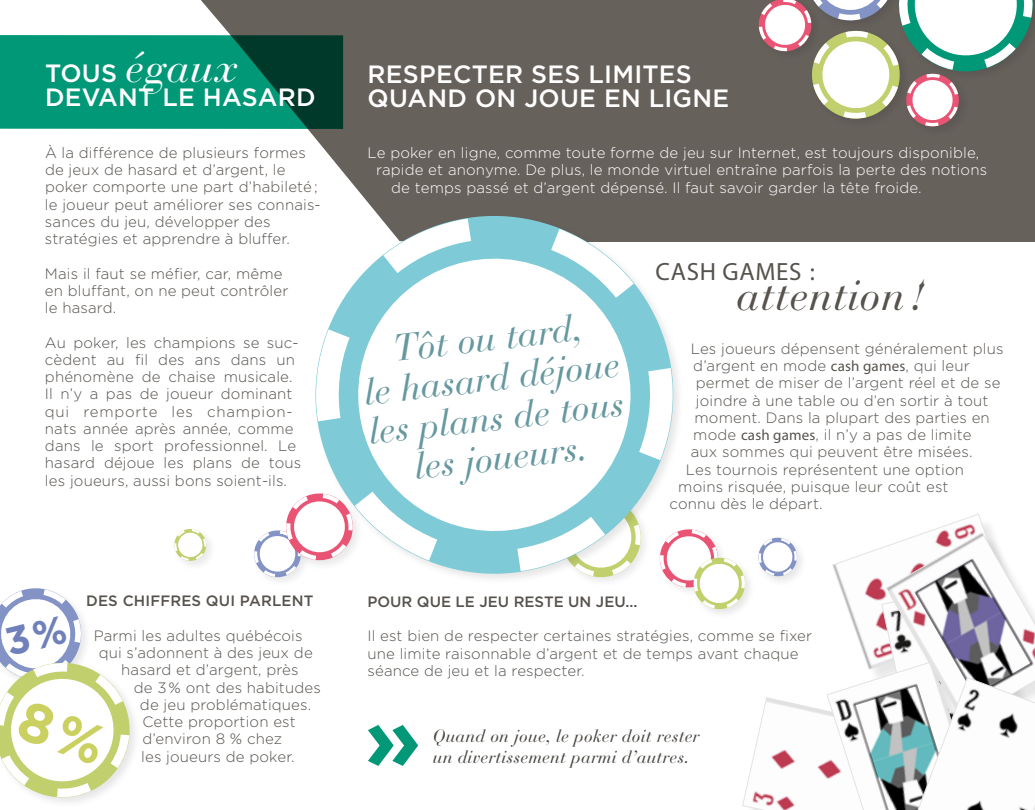
<style>
.page{position:relative;width:1035px;height:810px;background:#fff}
.page>*{position:absolute;margin:0;border:0;box-sizing:border-box;transform-origin:0 0}
.t1{font:700 90px "Gotham";color:#009877}
.t2{font:italic 42.5px "Bauer Bodoni";letter-spacing:.01em;color:#56524d}
.t3{font:italic 42.5px "Bauer Bodoni";letter-spacing:.01em;color:#fff}
.t4{font:italic 37.25px/39.9px "Bauer Bodoni";color:#6698a0;text-align:center}
.t5{font:500 25px/23.8px "Gotham";letter-spacing:.01em;color:#fff}
.t6{font:25px "Myriad Pro";letter-spacing:.03em;color:#56524d}
.t7{font:italic 17.5px/21.2px "Bauer Bodoni";letter-spacing:.01em;color:#484540}
.t8{font:300 15px/17.2px "Gotham";letter-spacing:.01em;color:#56524d}
.t9{font:300 15px "Gotham";letter-spacing:.01em;color:#fff}
.t10{font:500 15px "Gotham";letter-spacing:.005em;color:#56524d}
.s1{font-family:"Gotham";font-weight:500;font-style:normal;font-size:25px}
.s2{font-family:"Myriad Pro";font-weight:400}
</style>
<div class="page">
<div style="left:565px;top:0;width:470px;height:241px;background:#67615c"></div>
<svg style="left:201px;top:0;width:364px;height:211px;fill:#67615c"></svg>
<svg style="left:0;top:35px;width:343px;height:94px;background:#008366"></svg>
<div style="left:171px;top:526px;width:46px;height:46px;background:#000;opacity:.09"></div>
<svg style="left:174px;top:528px;width:33px;height:33px"></svg>
<div style="left:313px;top:213px;width:371px;height:371px;background:#000;opacity:.1"></div>
<svg style="left:313px;top:211px;width:365px;height:368px"></svg>
<svg style="left:383px;top:219px;width:88px;height:22px"></svg>
<svg style="left:551px;top:229px;width:83px;height:12px"></svg>
<svg style="left:649px;top:368px;width:26px;height:92px"></svg>
<svg style="left:313px;top:329px;width:27px;height:92px"></svg>
<svg style="left:517px;top:549px;width:125px;height:29px"></svg>
<svg style="left:340px;top:241px;width:309px;height:308px"></svg>
<div style="left:649px;top:254px;width:283px;height:63px;background:#fff"></div>
<svg style="left:659px;top:514px;width:376px;height:296px"></svg>
<div style="left:251px;top:528px;width:60px;height:60px;background:#000;opacity:.09"></div>
<svg style="left:254px;top:492px;width:183px;height:86px"></svg>
<svg style="left:758px;top:0;width:275px;height:127px"></svg>
<svg style="left:0;top:588px;width:132px;height:212px"></svg>
<h2 class="t3" style="left:45px;top:42px;width:194px"><span class="s1">TOUS</span> égaux</h2>
<h3 class="t5" style="left:45px;top:85px;width:272px">DEVANT LE HASARD</h3>
<p class="t8" style="left:45px;top:144px;width:277px">À la différence de plusieurs formes de jeux de hasard et d’argent, le poker comporte une part d’habileté; le joueur peut améliorer ses connais&shy;sances du jeu, développer des stratégies et apprendre à bluffer.</p>
<p class="t8" style="left:45px;top:265px;width:245px">Mais il faut se méfier, car, même en bluffant, on ne peut contrôler le hasard.</p>
<p class="t8" style="left:45px;top:334px;width:258px">Au poker, les champions se suc&shy;cèdent au fil des ans dans un phénomène de chaise musicale.<br>Il n’y a pas de joueur dominant qui remporte les champion&shy;nats année après année, comme dans le sport professionnel. Le hasard déjoue les plans de tous les joueurs, aussi bons soient-ils.</p>
<p class="t10" style="left:86px;top:592px;width:229px">DES CHIFFRES QUI PARLENT</p>
<p class="t8" style="left:94px;top:627px;width:210px">Parmi les adultes québécois</p>
<p class="t8" style="left:99px;top:644px;width:216px">qui s’adonnent à des jeux de</p>
<p class="t8" style="left:121px;top:661px;width:179px">hasard et d’argent, près</p>
<p class="t8" style="left:134px;top:679px;width:189px">de 3 % ont des habitudes</p>
<p class="t8" style="left:140px;top:696px;width:173px">de jeu problématiques.</p>
<p class="t8" style="left:142px;top:713px;width:155px">Cette proportion est</p>
<p class="t8" style="left:142px;top:730px;width:141px">d’environ 8 % chez</p>
<p class="t8" style="left:141px;top:748px;width:155px">les joueurs de poker.</p>
<h3 class="t5" style="left:368px;top:62px;width:363px">RESPECTER SES LIMITES<br>QUAND ON JOUE EN LIGNE</h3>
<p class="t9" style="left:368px;top:144px;width:613px">Le poker en ligne, comme toute forme de jeu sur Internet, est toujours disponible,</p>
<p class="t9" style="left:376px;top:161px;width:612px">rapide et anonyme. De plus, le monde virtuel entraîne parfois la perte des notions</p>
<p class="t9" style="left:391px;top:178px;width:532px">de temps passé et d’argent dépensé. Il faut savoir garder la tête froide.</p>
<h3 class="t4" style="left:358px;top:332px;width:259px;rotate:-6deg">Tôt ou tard,<br>le hasard déjoue les plans de tous les joueurs.</h3>
<h3 class="t6" style="left:655px;top:256px;width:161px">CASH GAMES :</h3>
<h2 class="t2" style="left:736px;top:270px;width:190px">attention !</h2>
<p class="t8" style="left:691px;top:340px;width:314px">Les joueurs dépensent généralement plus</p>
<p class="t8" style="left:693px;top:357px;width:278px">d’argent en mode <span class="s2">cash games</span>, qui leur</p>
<p class="t8" style="left:696px;top:374px;width:306px">permet de miser de l’argent réel et de se</p>
<p class="t8" style="left:696px;top:392px;width:294px">joindre à une table ou d’en sortir à tout</p>
<p class="t8" style="left:695px;top:409px;width:297px">moment. Dans la plupart des parties en</p>
<p class="t8" style="left:693px;top:426px;width:280px">mode <span class="s2">cash games</span>, il n’y a pas de limite</p>
<p class="t8" style="left:691px;top:443px;width:283px">aux sommes qui peuvent être misées.</p>
<p class="t8" style="left:686px;top:461px;width:280px">Les tournois représentent une option</p>
<p class="t8" style="left:678px;top:478px;width:272px">moins risquée, puisque leur coût est</p>
<p class="t8" style="left:670px;top:495px;width:155px">connu dès le départ.</p>
<p class="t10" style="left:368px;top:592px;width:272px">POUR QUE LE JEU RESTE UN JEU...</p>
<p class="t8" style="left:368px;top:627px;width:446px">Il est bien de respecter certaines stratégies, comme se fixer une limite raisonnable d’argent et de temps avant chaque séance de jeu et la respecter.</p>
<h1 class="t1" style="left:364px;top:683px;width:60px">»</h1>
<p class="t7" style="left:433px;top:725px;width:268px">Quand on joue, le poker doit rester un divertissement parmi d’autres.</p>
</div>
